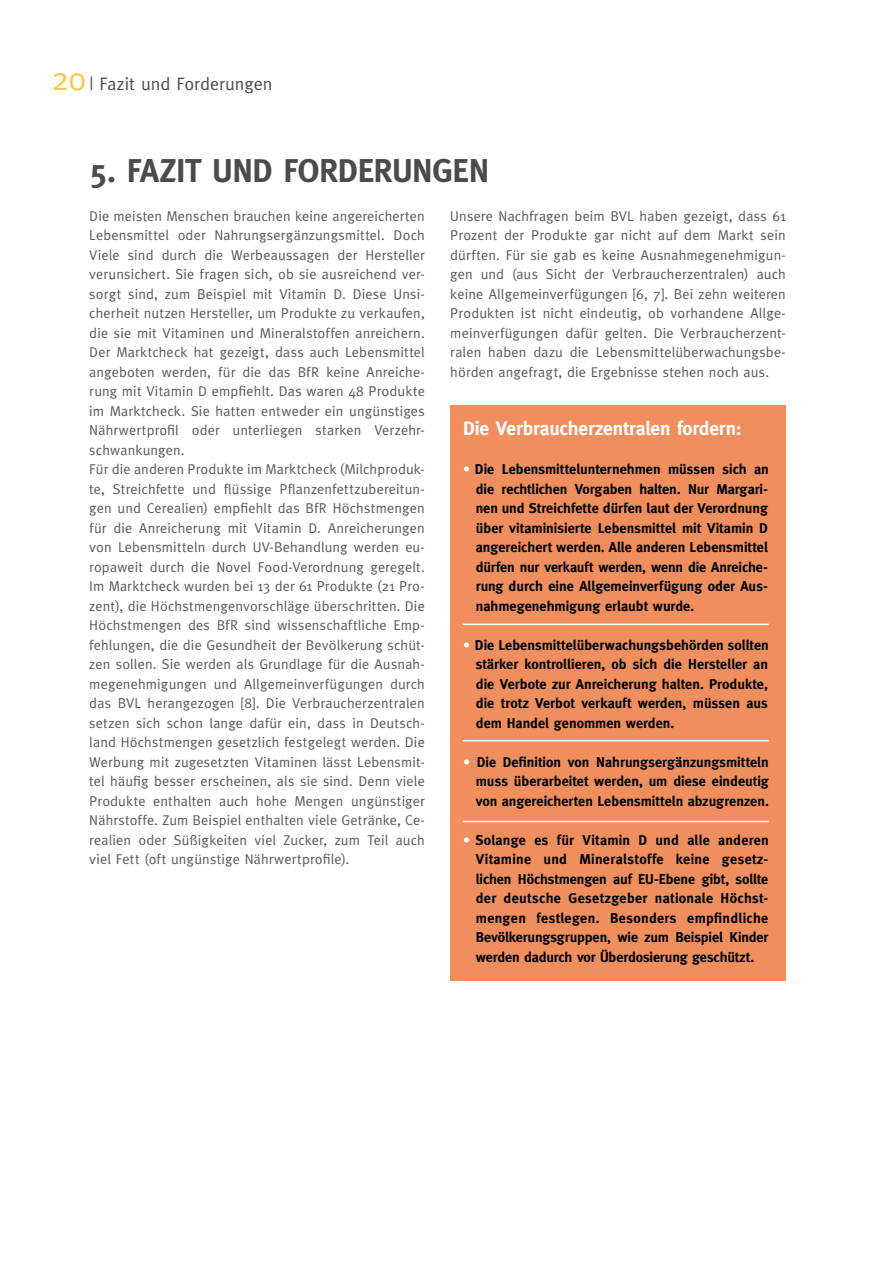
<style>
.page{position:relative;width:893px;height:1263px;background:#fff}
.page>*{position:absolute;margin:0;border:0;box-sizing:border-box;transform-origin:0 0}
.t1{font:700 33px "Meta";letter-spacing:-.01em;color:#4b4b4d}
.t2{font:700 19.5px "Meta";letter-spacing:-.01em;color:#fff}
.t3{font:18px "Meta";color:#4b4b4d}
.t4{font:14.25px/19.5px "Meta";letter-spacing:.015em;color:#58585a}
.t5{font:700 14.25px/19.5px "Meta";color:#000;text-align:justify}
.s1{font-size:33px;color:#fcc844}
.s2{font-weight:400;color:#fff}
.s3{color:#fff}
</style>
<div class="page">
<div style="left:450px;top:405px;width:336px;height:576px;background:#f08f5d"></div>
<hr style="left:463px;top:624px;width:306px;height:1px;background:#fff">
<hr style="left:463px;top:740px;width:306px;height:1px;background:#fff">
<hr style="left:463px;top:821px;width:306px;height:1px;background:#fff">
<p class="t3" style="left:51px;top:74px;width:223px"><span class="s1">20</span> | Fazit und Forderungen</p>
<h1 class="t1" style="left:89px;top:151px;width:401px">5. FAZIT UND FORDERUNGEN</h1>
<p class="t4" style="left:89px;top:206px;width:337px">Die meisten Menschen brauchen keine angereicherten Lebensmittel oder Nahrungsergänzungsmittel. Doch Viele sind durch die Werbeaussagen der Hersteller verunsichert. Sie fragen sich, ob sie ausreichend ver&shy;sorgt sind, zum Beispiel mit Vitamin D. Diese Unsi&shy;cherheit nutzen Hersteller, um Produkte zu verkaufen, die sie mit Vitaminen und Mineralstoffen anreichern.<br>Der Marktcheck hat gezeigt, dass auch Lebensmittel angeboten werden, für die das BfR keine Anreiche&shy;rung mit Vitamin D empfiehlt. Das waren 48 Produkte im Marktcheck. Sie hatten entweder ein ungünstiges Nährwertprofil oder unterliegen starken Verzehr&shy;schwankungen.<br>Für die anderen Produkte im Marktcheck (Milchproduk&shy;te, Streichfette und flüssige Pflanzenfettzubereitun&shy;gen und Cerealien) empfiehlt das BfR Höchstmengen für die Anreicherung mit Vitamin D. Anreicherungen von Lebensmitteln durch UV-Behandlung werden eu&shy;ropaweit durch die Novel Food-Verordnung geregelt.<br>Im Marktcheck wurden bei 13 der 61 Produkte (21 Pro&shy;zent), die Höchstmengenvorschläge überschritten. Die Höchstmengen des BfR sind wissenschaftliche Emp&shy;fehlungen, die die Gesundheit der Bevölkerung schüt&shy;zen sollen. Sie werden als Grundlage für die Ausnah&shy;megenehmigungen und Allgemeinverfügungen durch das BVL herangezogen [8]. Die Verbraucherzentralen setzen sich schon lange dafür ein, dass in Deutsch&shy;land Höchstmengen gesetzlich festgelegt werden. Die Werbung mit zugesetzten Vitaminen lässt Lebensmit&shy;tel häufig besser erscheinen, als sie sind. Denn viele Produkte enthalten auch hohe Mengen ungünstiger Nährstoffe. Zum Beispiel enthalten viele Getränke, Ce&shy;realien oder Süßigkeiten viel Zucker, zum Teil auch viel Fett (oft ungünstige Nährwertprofile).</p>
<p class="t4" style="left:450px;top:206px;width:337px;text-align:justify">Unsere Nachfragen beim BVL haben gezeigt, dass 61<br>Prozent der Produkte gar nicht auf dem Markt sein dürften. Für sie gab es keine Ausnahmegenehmigun&shy;gen und (aus Sicht der Verbraucherzentralen) auch keine Allgemeinverfügungen [6, 7]. Bei zehn weiteren Produkten ist nicht eindeutig, ob vorhandene Allge&shy;meinverfügungen dafür gelten. Die Verbraucherzent&shy;ralen haben dazu die Lebensmittelüberwachungsbe&shy;hörden angefragt, die Ergebnisse stehen noch aus.</p>
<h2 class="t2" style="left:463px;top:417px;width:280px">Die Verbraucherzentralen fordern:</h2>
<p class="t5" style="left:476px;top:460px;width:294px;text-indent:-13px"><span class="s2">•</span> Die Lebensmittelunternehmen müssen sich an die rechtlichen Vorgaben halten. Nur Margari&shy;nen und Streichfette dürfen laut der Verordnung über vitaminisierte Lebensmittel mit Vitamin D angereichert werden. Alle anderen Lebensmittel dürfen nur verkauft werden, wenn die Anreiche&shy;rung durch eine Allgemeinverfügung oder Aus&shy;nahmegenehmigung erlaubt wurde.</p>
<p class="t5" style="left:476px;top:635px;width:294px;text-indent:-13px"><span class="s3">•</span> Die Lebensmittelüberwachungsbehörden sollten stärker kontrollieren, ob sich die Hersteller an die Verbote zur Anreicherung halten. Produkte, die trotz Verbot verkauft werden, müssen aus dem Handel genommen werden.</p>
<p class="t5" style="left:476px;top:752px;width:294px;text-indent:-13px"><span class="s3">•</span> Die Definition von Nahrungsergänzungsmitteln muss überarbeitet werden, um diese eindeutig von angereicherten Lebensmitteln abzugrenzen.</p>
<p class="t5" style="left:476px;top:830px;width:294px;text-indent:-13px"><span class="s3">•</span> Solange es für Vitamin D und alle anderen Vitamine und Mineralstoffe keine gesetz&shy;lichen Höchstmengen auf EU-Ebene gibt, sollte der deutsche Gesetzgeber nationale Höchst&shy;mengen festlegen. Besonders empfindliche Bevölkerungsgruppen, wie zum Beispiel Kinder werden dadurch vor Überdosierung geschützt.</p>
</div>
